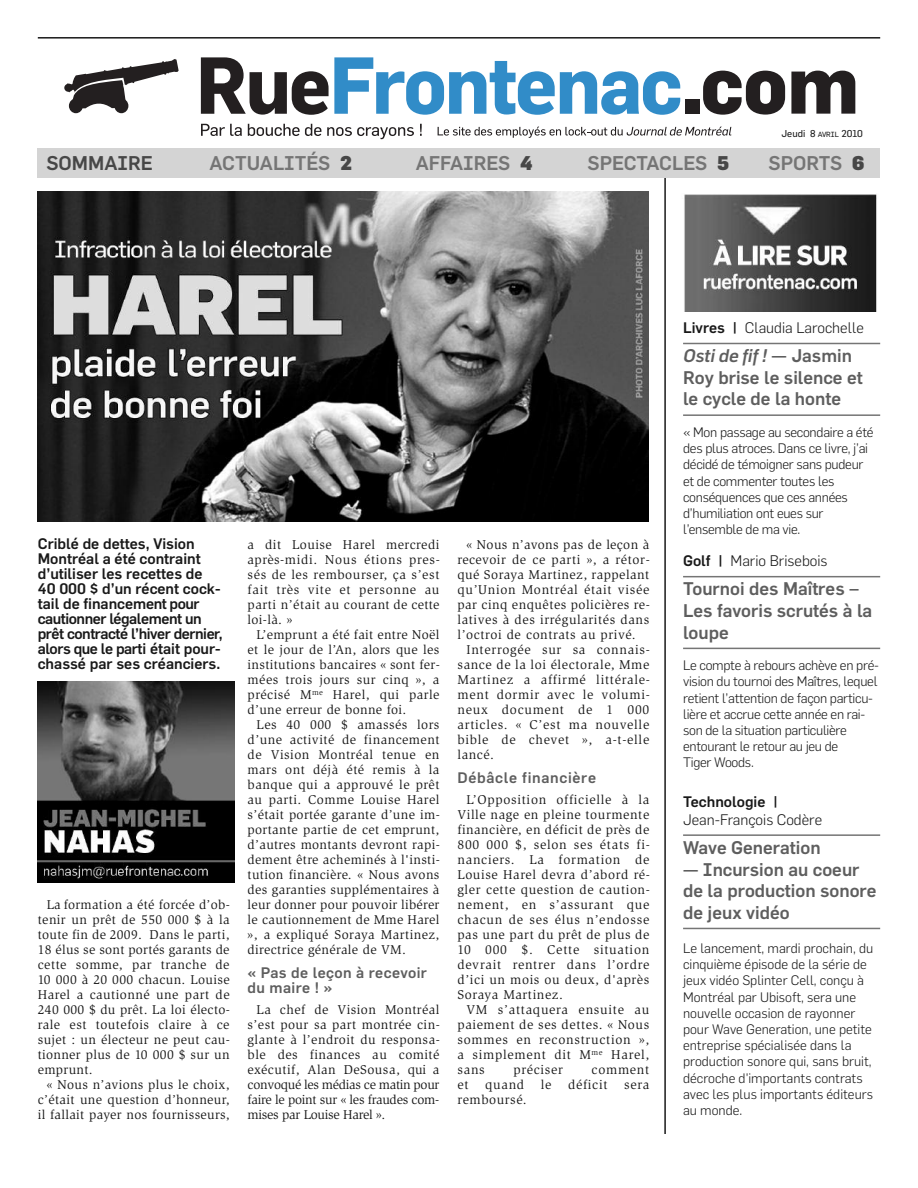
<style>
.page{position:relative;width:918px;height:1188px;background:#fff}
.page>*{position:absolute;margin:0;border:0;box-sizing:border-box;transform-origin:0 0}
.t1{font:500 19.5px "Flama";color:#757575}
.t2{font:500 19.5px "Flama";color:#474747}
.t3{font:500 18px/21.6px "Flama";color:#5e5e5e}
.t4{font:500 15px/15px "Flama";color:#191919}
.t5{font:300 15px "Flama";color:#191919}
.t6{font:500 15px/15px "Flama";letter-spacing:.025em;color:#5e5e5e}
.t7{font:500 15px "Flama";letter-spacing:.045em;color:#5e5e5e}
.t8{font:300 13.5px/16.2px "Flama";letter-spacing:-.02em;color:#191919}
.t9{font:300 13.5px/16.2px "Flama";color:#191919}
.t10{font:13.2px/15px "Slimbach Std";letter-spacing:.035em;color:#191919;text-align:justify}
.t11{font:13.2px "Slimbach Std";letter-spacing:.055em;color:#191919}
.t12{font:9.75px "Flama Basic";color:#191919}
.s1{font-size:7.35px}
.s2{font-weight:900;color:#474747}
.s3{font-weight:500}
.s4{font-style:italic}
</style>
<div class="page">
<hr style="left:664px;top:177px;width:2px;height:957px;background:#191919">
<svg style="left:201px;top:57px;width:479px;height:58px"></svg>
<div style="left:114px;top:99px;width:14px;height:14px;background:#231f20;border-radius:50%"></div>
<div style="left:69px;top:99px;width:14px;height:14px;background:#231f20;border-radius:50%"></div>
<svg style="left:64px;top:59px;width:115px;height:49px"></svg>
<div style="left:685px;top:99px;width:14px;height:15px;background:#231f20"></div>
<svg style="left:703px;top:71px;width:82px;height:44px"></svg>
<svg style="left:791px;top:71px;width:64px;height:43px"></svg>
<svg style="left:201px;top:124px;width:41px;height:12px"></svg>
<svg style="left:248px;top:124px;width:73px;height:12px"></svg>
<svg style="left:327px;top:127px;width:87px;height:12px"></svg>
<svg style="left:420px;top:124px;width:2px;height:12px"></svg>
<svg style="left:438px;top:127px;width:293px;height:11px"></svg>
<img style="left:38px;top:192px;width:610px;height:330px">
<div style="left:38px;top:149px;width:842px;height:29px;background:#d4d4d4"></div>
<hr style="left:683px;top:343px;width:197px;height:1px;background:#757575">
<hr style="left:683px;top:414px;width:197px;height:2px;background:#757575">
<hr style="left:683px;top:576px;width:197px;height:1px;background:#757575">
<hr style="left:683px;top:648px;width:197px;height:1px;background:#757575">
<hr style="left:38px;top:37px;width:842px;height:2px;background:#191919">
<img style="left:38px;top:682px;width:197px;height:200px">
<img style="left:684px;top:194px;width:193px;height:117px">
<hr style="left:683px;top:834px;width:197px;height:2px;background:#757575">
<hr style="left:683px;top:928px;width:197px;height:1px;background:#757575">
<p class="t12" style="left:782px;top:129px;width:83px">Jeudi 8 <span class="s1">AVRIL</span> 2010</p>
<h1 class="t2" style="left:46px;top:154px;width:108px">SOMMAIRE</h1>
<h1 class="t1" style="left:210px;top:154px;width:144px">ACTUALITÉS <span class="s2">2</span></h1>
<h1 class="t1" style="left:416px;top:154px;width:118px">AFFAIRES <span class="s2">4</span></h1>
<h1 class="t1" style="left:588px;top:154px;width:143px">SPECTACLES <span class="s2">5</span></h1>
<h1 class="t1" style="left:769px;top:154px;width:97px">SPORTS <span class="s2">6</span></h1>
<p class="t4" style="left:38px;top:537px;width:186px">Criblé de dettes, Vision<br>Montréal a été contraint d’utiliser les recettes de<br>40 000 $ d’un récent cock&shy;tail de financement pour cautionner légalement un prêt contracté l’hiver dernier, alors que le parti était pour&shy;chassé par ses créanciers.</p>
<p class="t10" style="left:38px;top:898px;width:194px;text-indent:9px">La formation a été forcée d’ob&shy;tenir un prêt de 550 000 $ à la toute fin de 2009. Dans le parti, 18 élus se sont portés garants de cette somme, par tranche de 10 000 à 20 000 chacun. Louise Harel a cautionné une part de 240 000 $ du prêt. La loi électo&shy;rale est toutefois claire à ce sujet : un électeur ne peut cau&shy;tionner plus de 10 000 $ sur un emprunt.</p>
<p class="t10" style="left:38px;top:1078px;width:193px;text-indent:9px">« Nous n’avions plus le choix, c’était une question d’honneur, il fallait payer nos fournisseurs,</p>
<p class="t10" style="left:248px;top:538px;width:194px">a dit Louise Harel mercredi après-midi. Nous étions pres&shy;sés de les rembourser, ça s’est fait très vite et personne au parti n’était au courant de cette loi-là. »</p>
<p class="t10" style="left:248px;top:628px;width:194px;text-indent:9px">L’emprunt a été fait entre Noël et le jour de l’An, alors que les institutions bancaires « sont fer&shy;mées trois jours sur cinq », a précisé M<sup>me</sup> Harel, qui parle d’une erreur de bonne foi.</p>
<p class="t10" style="left:248px;top:718px;width:194px;text-indent:9px">Les 40 000 $ amassés lors d’une activité de financement de Vision Montréal tenue en mars ont déjà été remis à la banque qui a approuvé le prêt au parti. Comme Louise Harel s’était portée garante d’une im&shy;portante partie de cet emprunt, d’autres montants devront rapi&shy;dement être acheminés à l'insti&shy;tution financière. « Nous avons des garanties supplémentaires à leur donner pour pouvoir libérer le cautionnement de Mme Harel », a expliqué Soraya Martinez, directrice générale de VM.</p>
<p class="t6" style="left:248px;top:966px;width:181px">« Pas de leçon à recevoir du maire ! »</p>
<p class="t10" style="left:248px;top:1003px;width:194px;text-indent:9px">La chef de Vision Montréal s’est pour sa part montrée cin&shy;glante à l’endroit du responsa&shy;ble des finances au comité exécutif, Alan DeSousa, qui a convoqué les médias ce matin pour faire le point sur « les fraudes com&shy;mises par Louise Harel ».</p>
<p class="t10" style="left:457px;top:538px;width:194px;text-indent:9px">« Nous n’avons pas de leçon à recevoir de ce parti », a rétor&shy;qué Soraya Martinez, rappelant qu’Union Montréal était visée par cinq enquêtes policières re&shy;latives à des irrégularités dans l’octroi de contrats au privé.</p>
<p class="t10" style="left:457px;top:643px;width:194px;text-indent:9px">Interrogée sur sa connais&shy;sance de la loi électorale, Mme Martinez a affirmé littérale&shy;ment dormir avec le volumi&shy;neux document de 1 000 articles. « C’est ma nouvelle bible de chevet », a-t-elle lancé.</p>
<p class="t7" style="left:457px;top:771px;width:140px">Débâcle financière</p>
<p class="t10" style="left:457px;top:793px;width:194px;text-indent:9px">L’Opposition officielle à la Ville nage en pleine tourmente financière, en déficit de près de 800 000 $, selon ses états fi&shy;nanciers. La formation de Louise Harel devra d’abord ré&shy;gler cette question de caution&shy;nement, en s’assurant que chacun de ses élus n’endosse pas une part du prêt de plus de 10 000 $. Cette situation devrait rentrer dans l’ordre d’ici un mois ou deux, d'après Soraya Martinez.</p>
<p class="t10" style="left:457px;top:1003px;width:193px;text-indent:9px">VM s’attaquera ensuite au paiement de ses dettes. « Nous sommes en reconstruction », a simplement dit M<sup>me</sup> Harel, sans</p>
<p class="t11" style="left:513px;top:1064px;width:51px">préciser</p>
<p class="t11" style="left:592px;top:1064px;width:59px">comment</p>
<p class="t10" style="left:457px;top:1078px;width:13px">et</p>
<p class="t10" style="left:485px;top:1078px;width:41px">quand</p>
<p class="t10" style="left:541px;top:1078px;width:12px">le</p>
<p class="t11" style="left:568px;top:1079px;width:41px">déficit</p>
<p class="t10" style="left:624px;top:1078px;width:27px">sera</p>
<p class="t10" style="left:457px;top:1093px;width:71px">remboursé.</p>
<p class="t5" style="left:683px;top:320px;width:182px"><span class="s3">Livres |</span> Claudia Larochelle</p>
<h2 class="t3" style="left:683px;top:346px;width:181px"><span class="s4">Osti de fif !</span> — Jasmin<br>Roy brise le silence et le cycle de la honte</h2>
<p class="t8" style="left:683px;top:425px;width:192px">« Mon passage au secondaire a été des plus atroces. Dans ce livre, j’ai décidé de témoigner sans pudeur et de commenter toutes les conséquences que ces années d’humiliation ont eues sur l’ensemble de ma vie.</p>
<p class="t5" style="left:683px;top:554px;width:146px"><span class="s3">Golf |</span> Mario Brisebois</p>
<h2 class="t3" style="left:683px;top:579px;width:191px">Tournoi des Maîtres –<br>Les favoris scrutés à la loupe</h2>
<p class="t8" style="left:683px;top:658px;width:197px">Le compte à rebours achève en pré&shy;vision du tournoi des Maîtres, lequel retient l’attention de façon particu&shy;lière et accrue cette année en rai&shy;son de la situation particulière entourant le retour au jeu de<br>Tiger Woods.</p>
<p class="t4" style="left:683px;top:794px;width:96px">Technologie |</p>
<p class="t5" style="left:683px;top:812px;width:141px">Jean-François Codère</p>
<h2 class="t3" style="left:683px;top:837px;width:139px">Wave Generation</h2>
<h2 class="t3" style="left:683px;top:859px;width:195px">— Incursion au coeur de la production sonore de jeux vidéo</h2>
<p class="t9" style="left:683px;top:941px;width:192px">Le lancement, mardi prochain, du cinquième épisode de la série de jeux vidéo Splinter Cell, conçu à<br>Montréal par Ubisoft, sera une nouvelle occasion de rayonner pour Wave Generation, une petite entreprise spécialisée dans la production sonore qui, sans bruit, décroche d'importants contrats avec les plus importants éditeurs au monde.</p>
</div>
